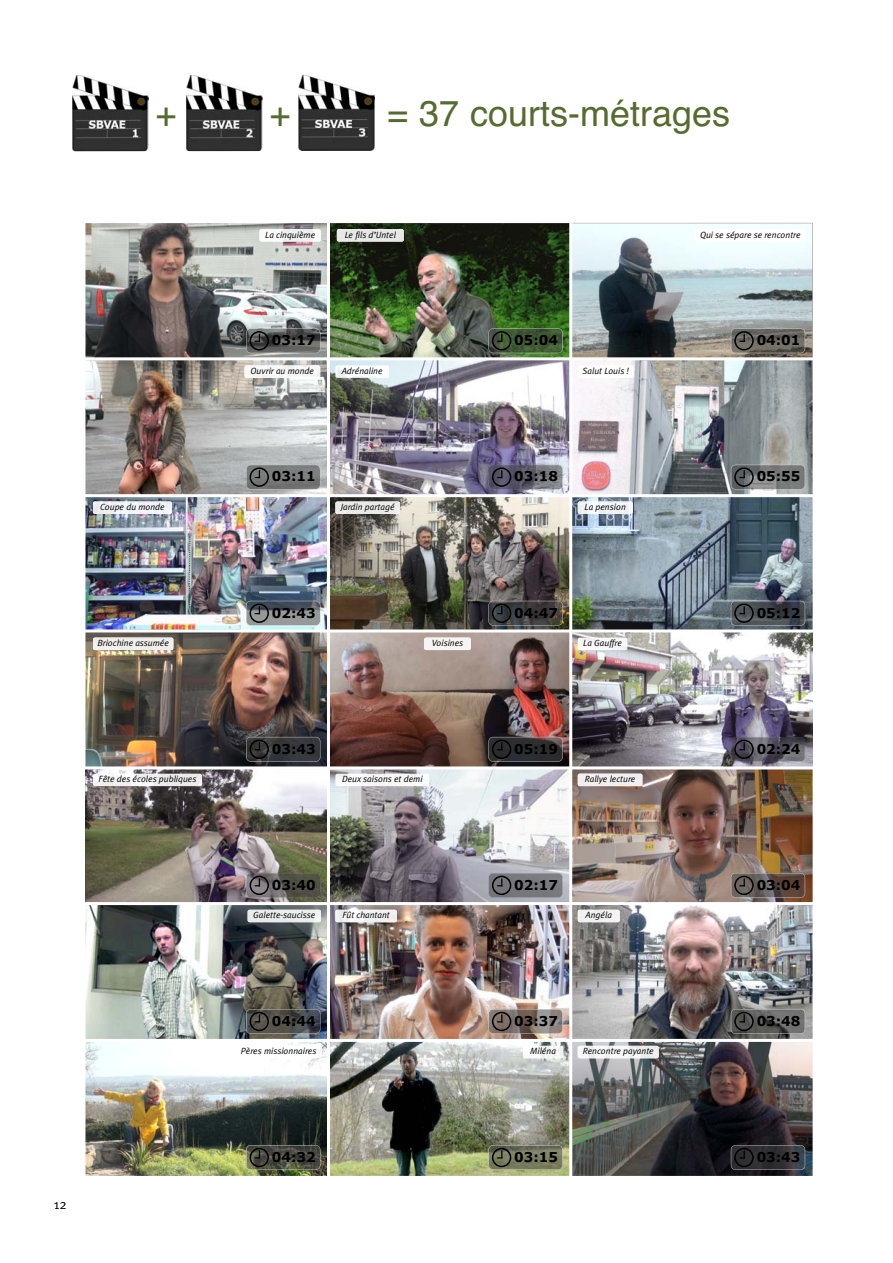
<style>
.page{position:relative;width:893px;height:1263px;background:#fff}
.page>*{position:absolute;margin:0;border:0;box-sizing:border-box;transform-origin:0 0}
.t1{font:36px "Helvetica";color:#556b2f}
.t2{font:700 13.5px "Verdana";color:#000}
.t3{font:13.5px "Meta Plus Normal";color:#000}
.t4{font:italic 9px "Meta Plus Normal";color:#000}
</style>
<div class="page">
<img style="left:72px;top:75px;width:77px;height:76px">
<img style="left:186px;top:75px;width:77px;height:76px">
<img style="left:298px;top:75px;width:77px;height:76px">
<img style="left:330px;top:360px;width:483px;height:406px">
<img style="left:85px;top:223px;width:727px;height:134px">
<img style="left:572px;top:1042px;width:241px;height:134px">
<img style="left:330px;top:1042px;width:239px;height:134px">
<img style="left:85px;top:905px;width:242px;height:134px">
<img style="left:85px;top:1042px;width:242px;height:134px">
<img style="left:572px;top:905px;width:241px;height:134px">
<img style="left:330px;top:905px;width:239px;height:134px">
<img style="left:572px;top:769px;width:241px;height:133px">
<svg style="left:330px;top:769px;width:239px;height:133px"></svg>
<img style="left:85px;top:360px;width:242px;height:406px">
<img style="left:328px;top:632px;width:242px;height:1px">
<hr style="left:62px;top:494px;width:774px;height:3px;background:#fff">
<hr style="left:60px;top:629px;width:775px;height:3px;background:#fff">
<img style="left:578px;top:365px;width:56px;height:13px">
<img style="left:335px;top:365px;width:54px;height:13px">
<img style="left:244px;top:365px;width:76px;height:13px">
<img style="left:93px;top:501px;width:79px;height:13px">
<img style="left:335px;top:501px;width:65px;height:13px">
<img style="left:424px;top:638px;width:47px;height:12px">
<img style="left:93px;top:638px;width:80px;height:12px">
<img style="left:578px;top:501px;width:55px;height:13px">
<img style="left:488px;top:465px;width:75px;height:24px">
<div style="left:492px;top:467px;width:19px;height:20px;border:2px solid #000;border-radius:50%"></div>
<svg style="left:497px;top:470px;width:5px;height:8px"></svg>
<img style="left:246px;top:465px;width:74px;height:24px">
<div style="left:250px;top:467px;width:19px;height:20px;border:2px solid #000;border-radius:50%"></div>
<svg style="left:254px;top:470px;width:6px;height:8px"></svg>
<img style="left:731px;top:465px;width:74px;height:24px">
<div style="left:734px;top:467px;width:20px;height:20px;border:2px solid #000;border-radius:50%"></div>
<svg style="left:739px;top:470px;width:6px;height:8px"></svg>
<img style="left:246px;top:601px;width:74px;height:25px">
<div style="left:250px;top:603px;width:19px;height:20px;border:2px solid #000;border-radius:50%"></div>
<svg style="left:254px;top:606px;width:6px;height:8px"></svg>
<img style="left:731px;top:601px;width:74px;height:25px">
<div style="left:734px;top:603px;width:20px;height:20px;border:2px solid #000;border-radius:50%"></div>
<svg style="left:739px;top:606px;width:6px;height:8px"></svg>
<img style="left:488px;top:601px;width:75px;height:25px">
<div style="left:492px;top:603px;width:19px;height:20px;border:2px solid #000;border-radius:50%"></div>
<svg style="left:497px;top:606px;width:5px;height:8px"></svg>
<img style="left:246px;top:737px;width:74px;height:25px">
<div style="left:250px;top:740px;width:19px;height:19px;border:2px solid #000;border-radius:50%"></div>
<svg style="left:254px;top:742px;width:6px;height:8px"></svg>
<img style="left:488px;top:737px;width:75px;height:25px">
<div style="left:492px;top:740px;width:19px;height:19px;border:2px solid #000;border-radius:50%"></div>
<svg style="left:497px;top:742px;width:5px;height:8px"></svg>
<img style="left:86px;top:769px;width:241px;height:133px">
<img style="left:731px;top:737px;width:74px;height:25px">
<div style="left:734px;top:740px;width:20px;height:19px;border:2px solid #000;border-radius:50%"></div>
<svg style="left:739px;top:742px;width:6px;height:8px"></svg>
<img style="left:246px;top:873px;width:74px;height:25px">
<div style="left:250px;top:876px;width:19px;height:19px;border:2px solid #000;border-radius:50%"></div>
<svg style="left:254px;top:878px;width:6px;height:8px"></svg>
<hr style="left:327px;top:215px;width:3px;height:995px;background:#fff">
<hr style="left:569px;top:215px;width:3px;height:993px;background:#fff">
<img style="left:578px;top:638px;width:49px;height:12px">
<img style="left:337px;top:229px;width:67px;height:13px">
<img style="left:259px;top:229px;width:62px;height:13px">
<img style="left:246px;top:328px;width:74px;height:25px">
<div style="left:250px;top:331px;width:19px;height:19px;border:2px solid #000;border-radius:50%"></div>
<svg style="left:254px;top:334px;width:6px;height:8px"></svg>
<img style="left:488px;top:328px;width:75px;height:25px">
<div style="left:492px;top:331px;width:19px;height:19px;border:2px solid #000;border-radius:50%"></div>
<svg style="left:497px;top:334px;width:5px;height:8px"></svg>
<img style="left:731px;top:328px;width:74px;height:25px">
<div style="left:734px;top:331px;width:20px;height:19px;border:2px solid #000;border-radius:50%"></div>
<svg style="left:739px;top:334px;width:6px;height:8px"></svg>
<img style="left:695px;top:229px;width:111px;height:13px">
<img style="left:93px;top:774px;width:109px;height:12px">
<img style="left:335px;top:774px;width:94px;height:12px">
<img style="left:578px;top:774px;width:64px;height:12px">
<img style="left:248px;top:910px;width:73px;height:12px">
<img style="left:731px;top:873px;width:74px;height:25px">
<div style="left:734px;top:876px;width:20px;height:19px;border:2px solid #000;border-radius:50%"></div>
<svg style="left:739px;top:878px;width:6px;height:8px"></svg>
<img style="left:488px;top:873px;width:75px;height:25px">
<div style="left:492px;top:876px;width:19px;height:19px;border:2px solid #000;border-radius:50%"></div>
<svg style="left:497px;top:878px;width:5px;height:8px"></svg>
<img style="left:246px;top:1009px;width:74px;height:25px">
<div style="left:250px;top:1012px;width:19px;height:19px;border:2px solid #000;border-radius:50%"></div>
<svg style="left:254px;top:1014px;width:6px;height:8px"></svg>
<img style="left:335px;top:910px;width:62px;height:12px">
<img style="left:488px;top:1009px;width:75px;height:25px">
<div style="left:492px;top:1012px;width:19px;height:19px;border:2px solid #000;border-radius:50%"></div>
<svg style="left:497px;top:1014px;width:5px;height:8px"></svg>
<img style="left:578px;top:910px;width:42px;height:12px">
<img style="left:731px;top:1009px;width:74px;height:25px">
<div style="left:734px;top:1012px;width:20px;height:19px;border:2px solid #000;border-radius:50%"></div>
<svg style="left:739px;top:1014px;width:6px;height:8px"></svg>
<img style="left:235px;top:1046px;width:87px;height:12px">
<img style="left:246px;top:1145px;width:74px;height:25px">
<div style="left:250px;top:1148px;width:19px;height:19px;border:2px solid #000;border-radius:50%"></div>
<svg style="left:254px;top:1150px;width:6px;height:8px"></svg>
<img style="left:523px;top:1046px;width:40px;height:12px">
<img style="left:488px;top:1145px;width:75px;height:25px">
<div style="left:492px;top:1148px;width:19px;height:19px;border:2px solid #000;border-radius:50%"></div>
<svg style="left:497px;top:1150px;width:5px;height:8px"></svg>
<img style="left:578px;top:1046px;width:81px;height:12px">
<img style="left:731px;top:1145px;width:74px;height:25px">
<div style="left:734px;top:1148px;width:20px;height:19px;border:2px solid #000;border-radius:50%"></div>
<svg style="left:739px;top:1150px;width:6px;height:8px"></svg>
<h1 class="t1" style="left:156px;top:92px;width:23px">+</h1>
<h1 class="t1" style="left:270px;top:92px;width:23px">+</h1>
<h1 class="t1" style="left:387px;top:93px;width:345px">= 37 courts-métrages</h1>
<p class="t4" style="left:265px;top:229px;width:51px">La cinquième</p>
<p class="t4" style="left:345px;top:229px;width:53px">Le fils d’Untel</p>
<p class="t4" style="left:700px;top:229px;width:102px">Qui se sépare se rencontre</p>
<h2 class="t2" style="left:272px;top:332px;width:45px">03:17</h2>
<h2 class="t2" style="left:514px;top:332px;width:45px">05:04</h2>
<h2 class="t2" style="left:757px;top:332px;width:45px">04:01</h2>
<p class="t4" style="left:251px;top:366px;width:65px">Ouvrir au monde</p>
<p class="t4" style="left:342px;top:366px;width:42px">Adrénaline</p>
<p class="t4" style="left:583px;top:366px;width:48px">Salut Louis !</p>
<h2 class="t2" style="left:272px;top:468px;width:45px">03:11</h2>
<h2 class="t2" style="left:514px;top:468px;width:45px">03:18</h2>
<h2 class="t2" style="left:757px;top:468px;width:45px">05:55</h2>
<p class="t4" style="left:100px;top:502px;width:66px">Coupe du monde</p>
<p class="t4" style="left:341px;top:502px;width:55px">Jardin partagé</p>
<p class="t4" style="left:584px;top:502px;width:43px">La pension</p>
<h2 class="t2" style="left:272px;top:604px;width:45px">02:43</h2>
<h2 class="t2" style="left:514px;top:604px;width:45px">04:47</h2>
<h2 class="t2" style="left:757px;top:604px;width:45px">05:12</h2>
<p class="t4" style="left:97px;top:638px;width:73px">Briochine assumée</p>
<p class="t4" style="left:432px;top:638px;width:33px">Voisines</p>
<p class="t4" style="left:583px;top:638px;width:40px">La Gauffre</p>
<h2 class="t2" style="left:272px;top:740px;width:45px">03:43</h2>
<h2 class="t2" style="left:514px;top:740px;width:45px">05:19</h2>
<h2 class="t2" style="left:757px;top:740px;width:45px">02:24</h2>
<p class="t4" style="left:99px;top:774px;width:99px">Fête des écoles publiques</p>
<p class="t4" style="left:342px;top:774px;width:82px">Deux saisons et demi</p>
<p class="t4" style="left:585px;top:774px;width:52px">Rallye lecture</p>
<h2 class="t2" style="left:272px;top:876px;width:45px">03:40</h2>
<p class="t4" style="left:253px;top:910px;width:63px">Galette-saucisse</p>
<p class="t4" style="left:342px;top:910px;width:49px">Fût chantant</p>
<h2 class="t2" style="left:514px;top:876px;width:45px">02:17</h2>
<h2 class="t2" style="left:757px;top:876px;width:45px">03:04</h2>
<p class="t4" style="left:586px;top:910px;width:28px">Angéla</p>
<h2 class="t3" style="left:54px;top:1196px;width:14px">12</h2>
<h2 class="t2" style="left:272px;top:1012px;width:45px">04:44</h2>
<p class="t4" style="left:241px;top:1046px;width:77px">Pères missionnaires</p>
<h2 class="t2" style="left:272px;top:1148px;width:45px">04:32</h2>
<h2 class="t2" style="left:514px;top:1012px;width:45px">03:37</h2>
<h2 class="t2" style="left:757px;top:1012px;width:45px">03:48</h2>
<p class="t4" style="left:530px;top:1046px;width:27px">Miléna</p>
<p class="t4" style="left:583px;top:1046px;width:73px">Rencontre payante</p>
<h2 class="t2" style="left:514px;top:1148px;width:45px">03:15</h2>
<h2 class="t2" style="left:757px;top:1148px;width:45px">03:43</h2>
</div>
